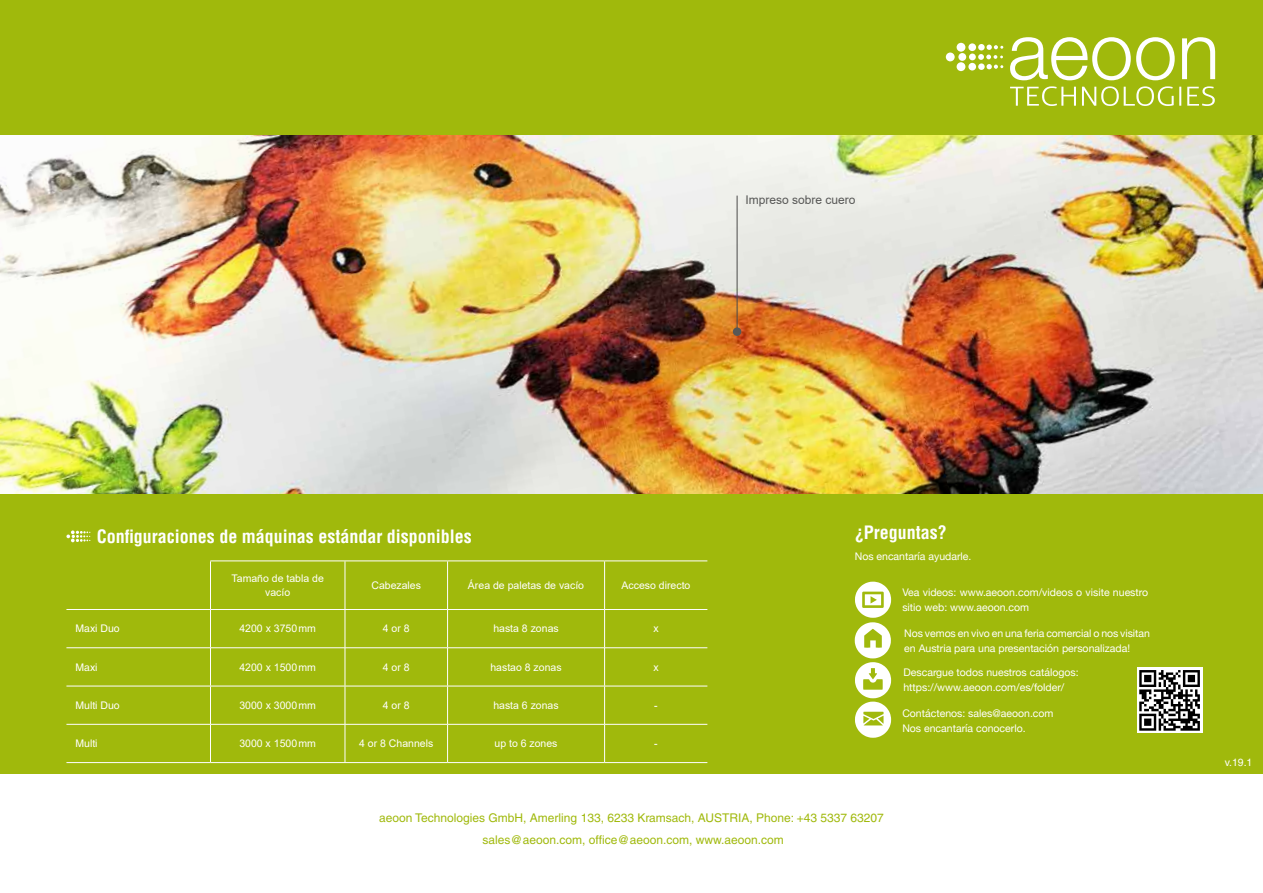
<style>
.page{position:relative;width:1263px;height:893px;background:#fff}
.page>*{position:absolute;margin:0;border:0;box-sizing:border-box;transform-origin:0 0}
.t1{font:700 condensed 18px "Helvetica LT Pro";color:#fff}
.t2{font:12px/22.2px "Helvetica LT Pro";color:#a0b90c;text-align:center}
.t3{font:12px "Arial";color:#575756}
.t4{font:10.5px/15px "Helvetica Neue";color:#fff}
.t5{font:10.5px/14.5px "Arial";color:#fff;text-align:center}
.t6{font:10.5px "Helvetica LT Pro";color:#fff}
</style>
<div class="page">
<div style="left:0;top:0;width:1263px;height:774px;background:#a0b90c"></div>
<hr style="left:210px;top:561px;width:1px;height:48px;background:#fff">
<hr style="left:345px;top:561px;width:1px;height:48px;background:#fff">
<hr style="left:447px;top:561px;width:1px;height:48px;background:#fff">
<hr style="left:604px;top:561px;width:1px;height:48px;background:#fff">
<hr style="left:66px;top:609px;width:144px;height:1px;background:#fff">
<hr style="left:210px;top:609px;width:135px;height:1px;background:#fff">
<hr style="left:210px;top:610px;width:1px;height:37px;background:#fff">
<hr style="left:345px;top:609px;width:103px;height:1px;background:#fff">
<hr style="left:345px;top:610px;width:1px;height:37px;background:#fff">
<hr style="left:448px;top:609px;width:157px;height:1px;background:#fff">
<hr style="left:447px;top:610px;width:1px;height:37px;background:#fff">
<hr style="left:605px;top:609px;width:102px;height:1px;background:#fff">
<hr style="left:604px;top:610px;width:1px;height:37px;background:#fff">
<hr style="left:66px;top:647px;width:144px;height:1px;background:#fff">
<hr style="left:210px;top:647px;width:135px;height:1px;background:#fff">
<hr style="left:210px;top:648px;width:1px;height:38px;background:#fff">
<hr style="left:345px;top:647px;width:103px;height:1px;background:#fff">
<hr style="left:345px;top:648px;width:1px;height:38px;background:#fff">
<hr style="left:448px;top:647px;width:157px;height:1px;background:#fff">
<hr style="left:447px;top:648px;width:1px;height:38px;background:#fff">
<hr style="left:605px;top:647px;width:102px;height:1px;background:#fff">
<hr style="left:604px;top:648px;width:1px;height:38px;background:#fff">
<hr style="left:66px;top:686px;width:144px;height:1px;background:#fff">
<hr style="left:210px;top:686px;width:135px;height:1px;background:#fff">
<hr style="left:345px;top:686px;width:103px;height:1px;background:#fff">
<hr style="left:448px;top:686px;width:157px;height:1px;background:#fff">
<hr style="left:605px;top:686px;width:102px;height:1px;background:#fff">
<hr style="left:210px;top:686px;width:1px;height:38px;background:#fff">
<hr style="left:345px;top:686px;width:1px;height:38px;background:#fff">
<hr style="left:447px;top:686px;width:1px;height:38px;background:#fff">
<hr style="left:604px;top:686px;width:1px;height:38px;background:#fff">
<hr style="left:66px;top:724px;width:144px;height:1px;background:#fff">
<hr style="left:210px;top:724px;width:135px;height:1px;background:#fff">
<hr style="left:210px;top:724px;width:1px;height:38px;background:#fff">
<hr style="left:345px;top:724px;width:103px;height:1px;background:#fff">
<hr style="left:345px;top:724px;width:1px;height:38px;background:#fff">
<hr style="left:448px;top:724px;width:157px;height:1px;background:#fff">
<hr style="left:447px;top:724px;width:1px;height:38px;background:#fff">
<hr style="left:605px;top:724px;width:102px;height:1px;background:#fff">
<hr style="left:604px;top:724px;width:1px;height:38px;background:#fff">
<hr style="left:66px;top:762px;width:144px;height:1px;background:#fff">
<hr style="left:210px;top:762px;width:135px;height:1px;background:#fff">
<hr style="left:345px;top:762px;width:103px;height:1px;background:#fff">
<hr style="left:448px;top:762px;width:157px;height:1px;background:#fff">
<hr style="left:605px;top:762px;width:102px;height:1px;background:#fff">
<hr style="left:210px;top:560px;width:135px;height:1px;background:#fff">
<hr style="left:345px;top:560px;width:103px;height:1px;background:#fff">
<hr style="left:448px;top:560px;width:157px;height:1px;background:#fff">
<hr style="left:605px;top:560px;width:102px;height:1px;background:#fff">
<svg style="left:66px;top:530px;width:24px;height:12px"></svg>
<img style="left:0;top:135px;width:1263px;height:358px">
<svg style="left:855px;top:582px;width:36px;height:156px"></svg>
<div style="left:956px;top:43px;width:9px;height:9px;background:#fff;border-radius:50%"></div>
<div style="left:968px;top:43px;width:8px;height:8px;background:#fff;border-radius:50%"></div>
<div style="left:946px;top:53px;width:9px;height:8px;background:#fff;border-radius:50%"></div>
<div style="left:958px;top:53px;width:8px;height:8px;background:#fff;border-radius:50%"></div>
<div style="left:969px;top:54px;width:7px;height:6px;background:#fff;border-radius:50%"></div>
<div style="left:956px;top:62px;width:9px;height:9px;background:#fff;border-radius:50%"></div>
<div style="left:968px;top:63px;width:8px;height:8px;background:#fff;border-radius:50%"></div>
<svg style="left:978px;top:45px;width:25px;height:24px"></svg>
<svg style="left:1010px;top:37px;width:165px;height:43px"></svg>
<svg style="left:1182px;top:37px;width:33px;height:42px"></svg>
<svg style="left:1010px;top:86px;width:66px;height:20px"></svg>
<svg style="left:1082px;top:86px;width:99px;height:20px"></svg>
<svg style="left:1187px;top:86px;width:28px;height:20px"></svg>
<hr style="left:737px;top:196px;width:1px;height:137px;background:#4a4a49">
<div style="left:733px;top:327px;width:8px;height:9px;background:#575756;border-radius:50%"></div>
<div style="left:1137px;top:668px;width:65px;height:65px;background:#fff"></div>
<svg style="left:1139px;top:670px;width:61px;height:61px"></svg>
<p class="t3" style="left:745px;top:192px;width:112px">Impreso sobre cuero</p>
<h1 class="t1" style="left:97px;top:525px;width:376px">Configuraciones de máquinas estándar disponibles</h1>
<p class="t5" style="left:232px;top:571px;width:94px">Tamaño de tabla de vacío</p>
<p class="t5" style="left:371px;top:578px;width:51px">Cabezales</p>
<p class="t5" style="left:468px;top:578px;width:118px">Área de paletas de vacío</p>
<p class="t5" style="left:621px;top:578px;width:70px">Acceso directo</p>
<p class="t6" style="left:75px;top:623px;width:46px">Maxi Duo</p>
<p class="t5" style="left:239px;top:621px;width:78px">4200 x 3750mm</p>
<p class="t5" style="left:383px;top:621px;width:28px">4 or 8</p>
<p class="t5" style="left:493px;top:621px;width:67px">hasta 8 zonas</p>
<p class="t5" style="left:653px;top:621px;width:7px">x</p>
<p class="t6" style="left:75px;top:661px;width:24px">Maxi</p>
<p class="t5" style="left:239px;top:660px;width:78px">4200 x 1500mm</p>
<p class="t5" style="left:383px;top:660px;width:28px">4 or 8</p>
<p class="t5" style="left:490px;top:660px;width:73px">hastao 8 zonas</p>
<p class="t5" style="left:653px;top:660px;width:7px">x</p>
<p class="t6" style="left:75px;top:699px;width:46px">Multi Duo</p>
<p class="t5" style="left:239px;top:698px;width:78px">3000 x 3000mm</p>
<p class="t5" style="left:383px;top:698px;width:28px">4 or 8</p>
<p class="t5" style="left:493px;top:698px;width:67px">hasta 6 zonas</p>
<p class="t5" style="left:654px;top:698px;width:5px">-</p>
<p class="t6" style="left:75px;top:737px;width:24px">Multi</p>
<p class="t5" style="left:239px;top:736px;width:78px">3000 x 1500mm</p>
<p class="t5" style="left:359px;top:736px;width:76px">4 or 8 Channels</p>
<p class="t5" style="left:494px;top:736px;width:65px">up to 6 zones</p>
<p class="t5" style="left:654px;top:736px;width:5px">-</p>
<h1 class="t1" style="left:855px;top:520px;width:93px">¿Preguntas?</h1>
<p class="t4" style="left:855px;top:549px;width:118px">Nos encantaría ayudarle.</p>
<p class="t4" style="left:902px;top:585px;width:247px">Vea videos: www.aeoon.com/videos o visite nuestro sitio web: www.aeoon.com</p>
<p class="t4" style="left:904px;top:626px;width:247px">Nos vemos en vivo en una feria comercial o nos visitan en Austria para una presentación personalizada!</p>
<p class="t4" style="left:903px;top:666px;width:177px">Descargue todos nuestros catálogos: https://www.aeoon.com/es/folder/</p>
<p class="t4" style="left:902px;top:706px;width:153px">Contáctenos: sales@aeoon.com<br>Nos encantaría conocerlo.</p>
<p class="t2" style="left:379px;top:807px;width:506px">aeoon Technologies GmbH, Amerling 133, 6233 Kramsach, AUSTRIA, Phone: +43 5337 63207 sales@aeoon.com, office@aeoon.com, www.aeoon.com</p>
<p class="t6" style="left:1225px;top:756px;width:29px">v.19.1</p>
</div>
